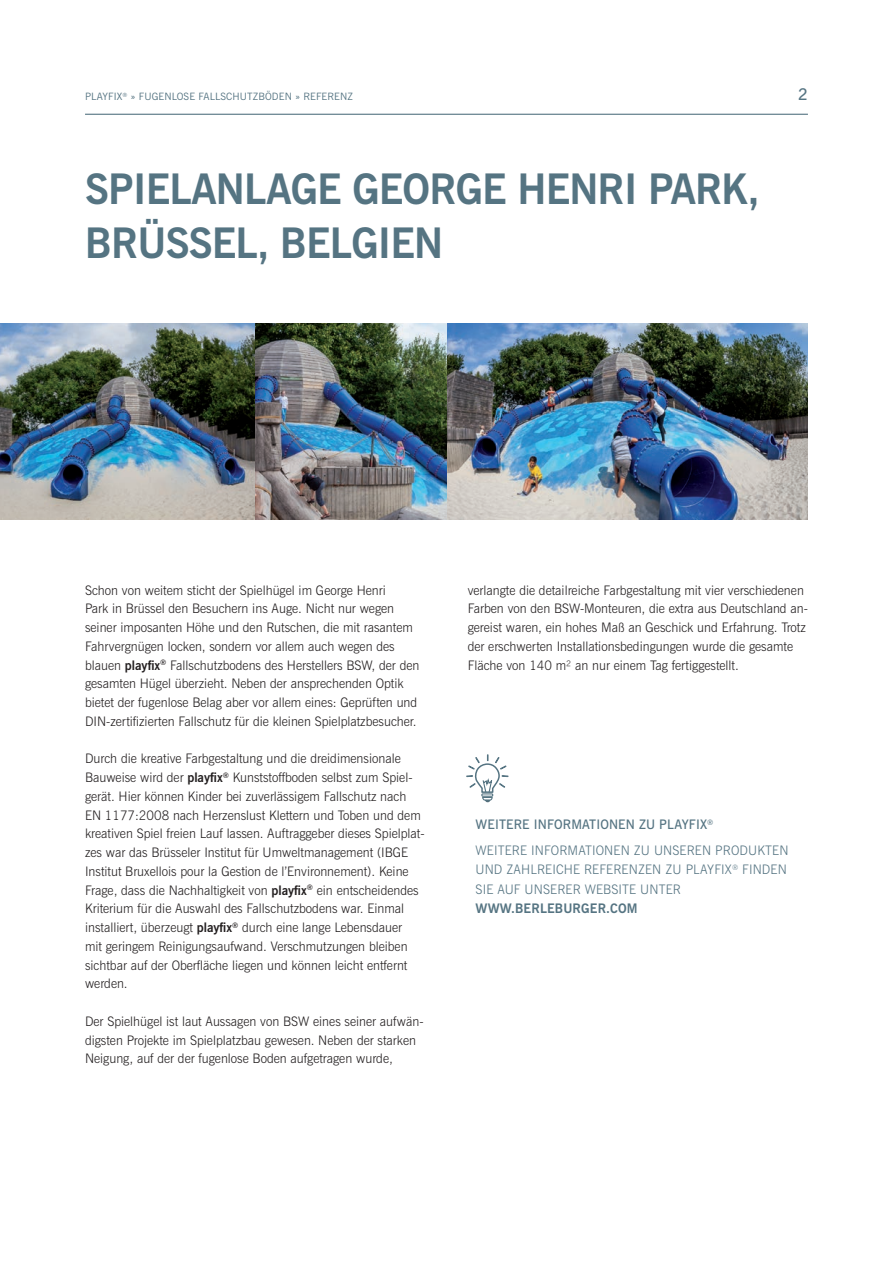
<style>
.page{position:relative;width:893px;height:1263px;background:#fff}
.page>*{position:absolute;margin:0;border:0;box-sizing:border-box;transform-origin:0 0}
.t1{font:700 42px/54px "News Gothic BT";letter-spacing:-.02em;color:#557482}
.t2{font:600 16.2px "News Gothic BT";color:#557482}
.t3{font:300 13.2px/18.8px "News Gothic BT";color:#231f20}
.t4{font:300 13.2px/26px "News Gothic BT";letter-spacing:.01em;color:#557482}
.t5{font:700 13.2px "News Gothic BT";letter-spacing:.01em;color:#557482}
.t6{font:10.2px "News Gothic BT";letter-spacing:.01em;color:#557482}
.s1{font-weight:700}
.s2{font-weight:600}
</style>
<div class="page">
<hr style="left:85px;top:114px;width:723px;height:1px;background:#557482">
<img style="left:0;top:323px;width:808px;height:196px">
<svg style="left:466px;top:754px;width:42px;height:48px"></svg>
<p class="t6" style="left:85px;top:90px;width:269px">PLAYFIX<sup>®</sup> » FUGENLOSE FALLSCHUTZBÖDEN » REFERENZ</p>
<p class="t2" style="left:798px;top:85px;width:11px">2</p>
<h1 class="t1" style="left:85px;top:162px;width:676px">SPIELANLAGE GEORGE HENRI PARK,<br>BRÜSSEL, BELGIEN</h1>
<p class="t3" style="left:85px;top:580px;width:336px">Schon von weitem sticht der Spielhügel im George Henri<br>Park in Brüssel den Besuchern ins Auge. Nicht nur wegen seiner imposanten Höhe und den Rutschen, die mit rasantem Fahrvergnügen locken, sondern vor allem auch wegen des blauen <span class="s1">playfix</span><sup>®</sup> Fallschutzbodens des Herstellers BSW, der den gesamten Hügel überzieht. Neben der ansprechenden Optik bietet der fugenlose Belag aber vor allem eines: Geprüften und DIN-zertifizierten Fallschutz für die kleinen Spielplatzbesucher.</p>
<p class="t3" style="left:85px;top:749px;width:341px">Durch die kreative Farbgestaltung und die dreidimensionale Bauweise wird der <span class="s1">playfix</span><sup>®</sup> Kunststoffboden selbst zum Spiel&shy;gerät. Hier können Kinder bei zuverlässigem Fallschutz nach EN 1177:2008 nach Herzenslust Klettern und Toben und dem kreativen Spiel freien Lauf lassen. Auftraggeber dieses Spielplat&shy;zes war das Brüsseler Institut für Umweltmanagement (IBGE Institut Bruxellois pour la Gestion de l’Environnement). Keine Frage, dass die Nachhaltigkeit von <span class="s1">playfix</span><sup>®</sup> ein entscheidendes Kriterium für die Auswahl des Fallschutzbodens war. Einmal installiert, überzeugt <span class="s1">playfix</span><sup>®</sup> durch eine lange Lebensdauer<br>mit geringem Reinigungsaufwand. Verschmutzungen bleiben sichtbar auf der Oberfläche liegen und können leicht entfernt werden.</p>
<p class="t3" style="left:85px;top:1012px;width:340px">Der Spielhügel ist laut Aussagen von BSW eines seiner aufwän&shy;digsten Projekte im Spielplatzbau gewesen. Neben der starken<br>Neigung, auf der der fugenlose Boden aufgetragen wurde,</p>
<p class="t3" style="left:468px;top:580px;width:342px">verlangte die detailreiche Farbgestaltung mit vier verschiedenen Farben von den BSW-Monteuren, die extra aus Deutschland an&shy;gereist waren, ein hohes Maß an Geschick und Erfahrung. Trotz der erschwerten Installationsbedingungen wurde die gesamte Fläche von 140 m² an nur einem Tag fertiggestellt.</p>
<p class="t4" style="left:476px;top:811px;width:314px"><span class="s2">WEITERE INFORMATIONEN ZU PLAYFIX</span><sup>®<br></sup>WEITERE INFORMATIONEN ZU UNSEREN PRODUKTEN</p>
<p class="t4" style="left:476px;top:860px;width:313px;line-height:19.5px">UND ZAHLREICHE REFERENZEN ZU PLAYFIX<sup>®</sup> FINDEN<br>SIE AUF UNSERER WEBSITE UNTER</p>
<p class="t5" style="left:476px;top:900px;width:164px">WWW.BERLEBURGER.COM</p>
</div>
